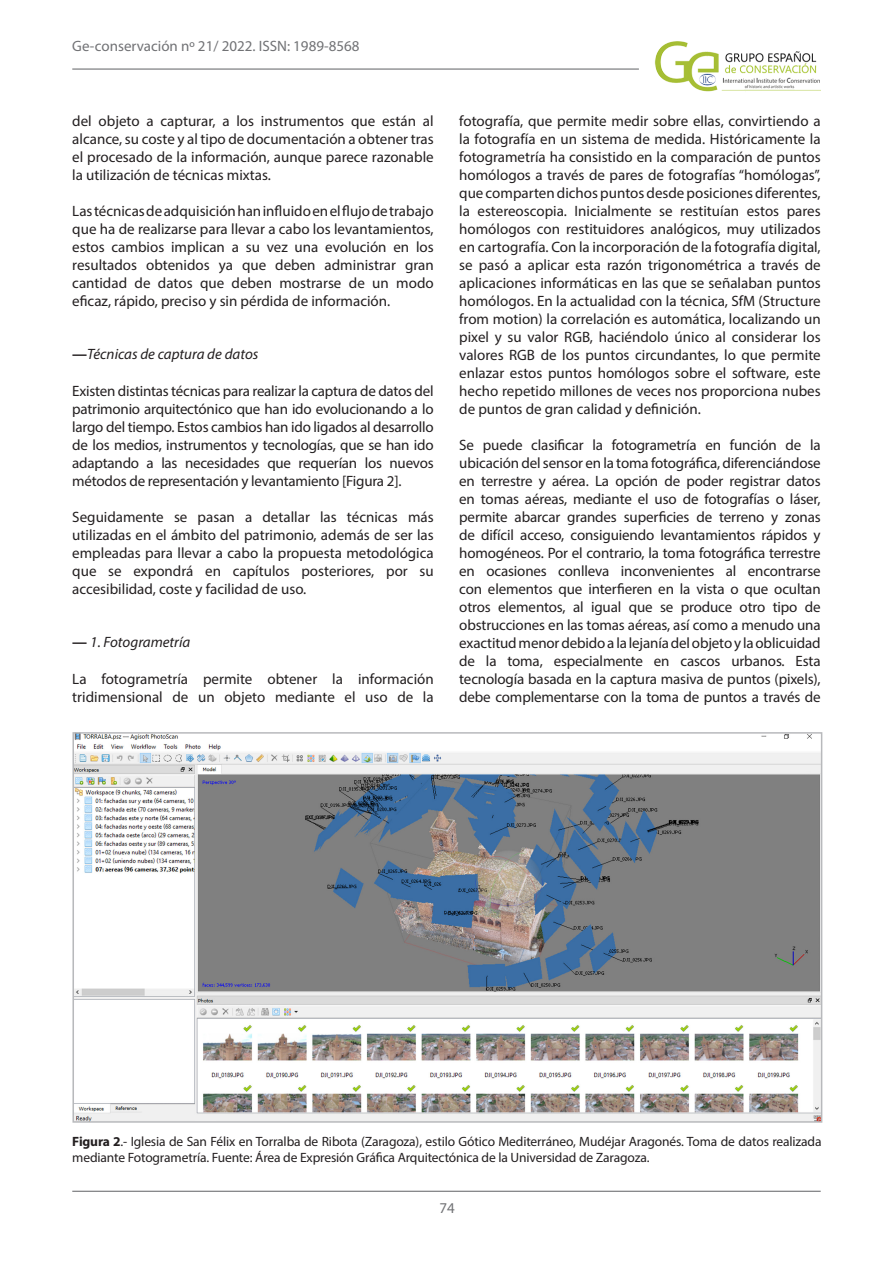
<style>
.page{position:relative;width:893px;height:1263px;background:#fff}
.page>*{position:absolute;margin:0;border:0;box-sizing:border-box;transform-origin:0 0}
.Tipo_de_texto{font:15px/18px "Myriad Pro";color:#231f20;text-align:justify}
.Nombre_del_autor{font:15px "Myriad Pro";color:#717275}
.negrita_titulito{font:italic 15px "Myriad Pro";color:#231f20}
.Pies_de_foto{font:13.5px/16.5px "Myriad Pro";letter-spacing:-.01em;color:#231f20}
.s1{font-weight:700;font-style:normal}
.s2{font-weight:700}
</style>
<div class="page">
<hr style="left:72px;top:68px;width:567px;height:2px;background:#717275">
<hr style="left:72px;top:1191px;width:749px;height:1px;background:#717275">
<img style="left:654px;top:41px;width:167px;height:51px">
<img style="left:75px;top:735px;width:744px;height:385px">
<div style="left:72px;top:732px;width:750px;height:391px;border:2px solid #b8b9bc"></div>
<p class="Nombre_del_autor" style="left:72px;top:37px;width:289px">Ge-conservación nº 21/ 2022. ISSN: 1989-8568</p>
<p class="Tipo_de_texto" style="left:72px;top:112px;width:363px">del objeto a capturar, a los instrumentos que están al alcance, su coste y al tipo de documentación a obtener tras el procesado de la información, aunque parece razonable la utilización de técnicas mixtas.</p>
<p class="Tipo_de_texto" style="left:72px;top:202px;width:363px">Las técnicas de adquisición han influido en el flujo de trabajo que ha de realizarse para llevar a cabo los levantamientos, estos cambios implican a su vez una evolución en los resultados obtenidos ya que deben administrar gran cantidad de datos que deben mostrarse de un modo eficaz, rápido, preciso y sin pérdida de información.</p>
<p class="negrita_titulito" style="left:72px;top:345px;width:188px"><span class="s1">—</span>Técnicas de captura de datos</p>
<p class="Tipo_de_texto" style="left:72px;top:382px;width:363px">Existen distintas técnicas para realizar la captura de datos del patrimonio arquitectónico que han ido evolucionando a lo largo del tiempo. Estos cambios han ido ligados al desarrollo de los medios, instrumentos y tecnologías, que se han ido adaptando a las necesidades que requerían los nuevos métodos de representación y levantamiento [Figura 2].</p>
<p class="Tipo_de_texto" style="left:72px;top:508px;width:363px">Seguidamente se pasan a detallar las técnicas más utilizadas en el ámbito del patrimonio, además de ser las empleadas para llevar a cabo la propuesta metodológica que se expondrá en capítulos posteriores, por su accesibilidad, coste y facilidad de uso.</p>
<p class="negrita_titulito" style="left:72px;top:633px;width:120px"><span class="s1">—</span> 1. Fotogrametría</p>
<p class="Tipo_de_texto" style="left:72px;top:670px;width:363px">La fotogrametría permite obtener la información tridimensional de un objeto mediante el uso de la</p>
<p class="Tipo_de_texto" style="left:459px;top:112px;width:363px">fotografía, que permite medir sobre ellas, convirtiendo a la fotografía en un sistema de medida. Históricamente la fotogrametría ha consistido en la comparación de puntos homólogos a través de pares de fotografías “homólogas”, que comparten dichos puntos desde posiciones diferentes, la estereoscopia. Inicialmente se restituían estos pares homólogos con restituidores analógicos, muy utilizados en cartografía. Con la incorporación de la fotografía digital, se pasó a aplicar esta razón trigonométrica a través de aplicaciones informáticas en las que se señalaban puntos homólogos. En la actualidad con la técnica, SfM (Structure from motion) la correlación es automática, localizando un pixel y su valor RGB, haciéndolo único al considerar los valores RGB de los puntos circundantes, lo que permite enlazar estos puntos homólogos sobre el software, este hecho repetido millones de veces nos proporciona nubes de puntos de gran calidad y definición.</p>
<p class="Tipo_de_texto" style="left:459px;top:436px;width:363px">Se puede clasificar la fotogrametría en función de la ubicación del sensor en la toma fotográfica, diferenciándose en terrestre y aérea. La opción de poder registrar datos en tomas aéreas, mediante el uso de fotografías o láser, permite abarcar grandes superficies de terreno y zonas de difícil acceso, consiguiendo levantamientos rápidos y homogéneos. Por el contrario, la toma fotográfica terrestre en ocasiones conlleva inconvenientes al encontrarse con elementos que interfieren en la vista o que ocultan otros elementos, al igual que se produce otro tipo de obstrucciones en las tomas aéreas, así como a menudo una exactitud menor debido a la lejanía del objeto y la oblicuidad de la toma, especialmente en cascos urbanos. Esta tecnología basada en la captura masiva de puntos (pixels), debe complementarse con la toma de puntos a través de</p>
<p class="Pies_de_foto" style="left:72px;top:1132px;width:751px"><span class="s2">Figura 2</span>.- Iglesia de San Félix en Torralba de Ribota (Zaragoza), estilo Gótico Mediterráneo, Mudéjar Aragonés. Toma de datos realizada mediante Fotogrametría. Fuente: Área de Expresión Gráfica Arquitectónica de la Universidad de Zaragoza.</p>
<p class="Nombre_del_autor" style="left:439px;top:1198px;width:17px">74</p>
</div>
